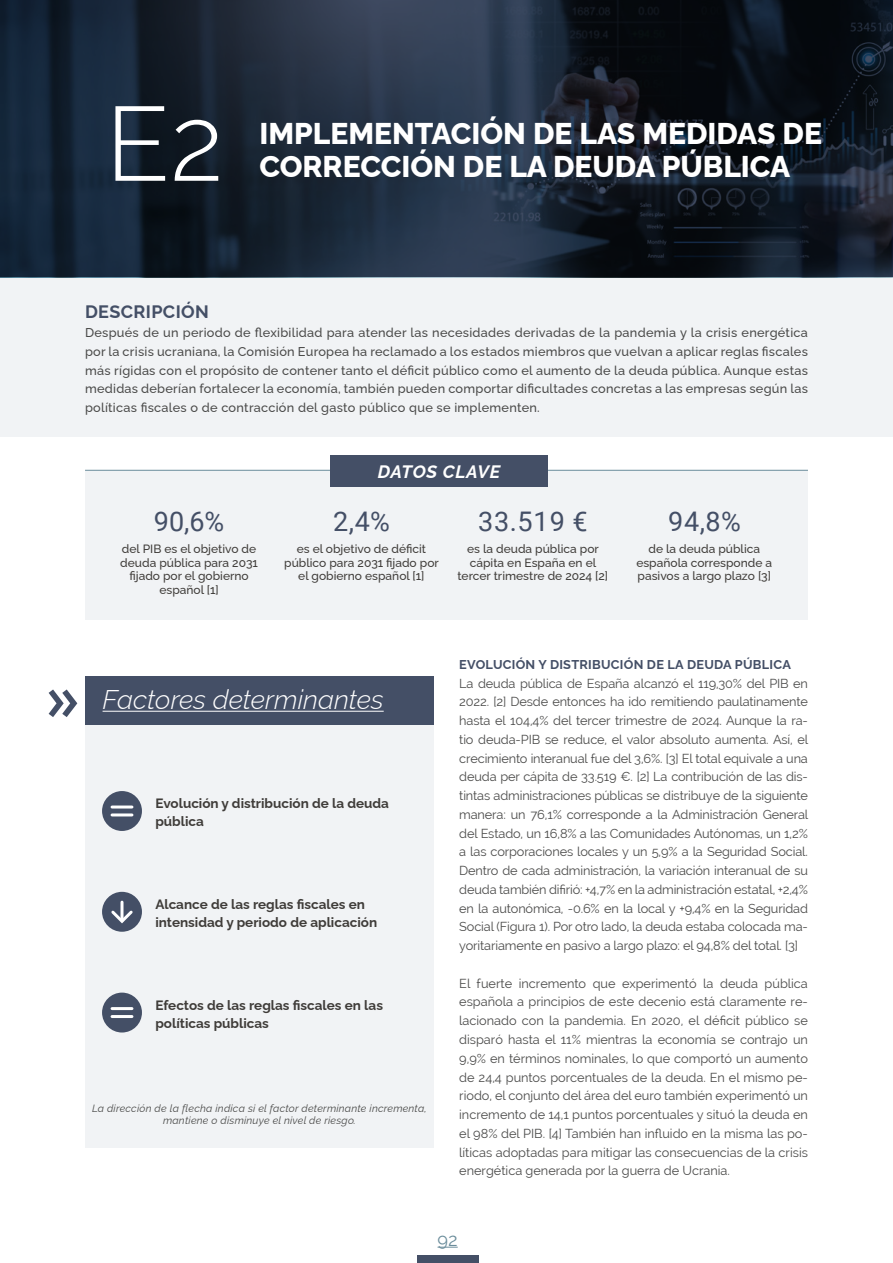
<style>
.page{position:relative;width:893px;height:1263px;background:#fff}
.page>*{position:absolute;margin:0;border:0;box-sizing:border-box;transform-origin:0 0}
.t1{font:300 105px "Raleway";color:#fff}
.t2{font:800 30px/33px "Raleway";color:#fff}
.t3{font:27px "Roboto";letter-spacing:.035em;color:#444f66}
.t4{font:italic 300 27px "Raleway";color:#fff}
.t5{font:700 18px "Raleway";letter-spacing:.02em;color:#444f66}
.t6{font:italic 700 18px "Raleway";letter-spacing:.035em;color:#fff}
.t7{font:18px "Raleway";color:#6b8d9b}
.t8{font:700 13.5px/18px "Raleway";color:#3f3c39}
.t9{font:12.75px/18.8px "Raleway";letter-spacing:-.01em;color:#4a4a49;text-align:justify}
.t10{font:500 12.75px/18.8px "Raleway";letter-spacing:.02em;color:#4a4a49;text-align:justify}
.t11{font:700 12.75px "Raleway";letter-spacing:.02em;color:#444f66}
.t12{font:500 12px/13.5px "Raleway";color:#3f3c39;text-align:center}
.t13{font:italic 10.5px/12px "Raleway";letter-spacing:.02em;color:#4a4a49;text-align:center}
</style>
<div class="page">
<svg style="left:437px;top:1247px;width:21px;height:1px"></svg>
<div style="left:417px;top:1255px;width:61px;height:8px;background:#444f66"></div>
<svg style="left:0;top:0;width:893px;height:277px;background:#182332"></svg>
<div style="left:85px;top:470px;width:723px;height:150px;background:#f1f3f5"></div>
<hr style="left:85px;top:470px;width:723px;height:1px;background:#6b8d9b">
<div style="left:0;top:277px;width:893px;height:160px;background:#f1f3f5"></div>
<div style="left:85px;top:676px;width:349px;height:472px;background:#f1f3f5"></div>
<div style="left:330px;top:455px;width:218px;height:32px;background:#444f66"></div>
<svg style="left:49px;top:689px;width:28px;height:28px"></svg>
<div style="left:102px;top:791px;width:40px;height:40px;background:#444f66;border-radius:50%"></div>
<div style="left:102px;top:892px;width:40px;height:40px;background:#444f66;border-radius:50%"></div>
<div style="left:102px;top:992px;width:40px;height:40px;background:#444f66;border-radius:50%"></div>
<div style="left:85px;top:676px;width:349px;height:48px;background:#444f66"></div>
<hr style="left:103px;top:711px;width:281px;height:1px;background:#fff">
<hr style="left:112px;top:813px;width:20px;height:3px;background:#fff">
<hr style="left:112px;top:805px;width:20px;height:3px;background:#fff">
<hr style="left:112px;top:1015px;width:20px;height:3px;background:#fff">
<hr style="left:112px;top:1007px;width:20px;height:3px;background:#fff">
<svg style="left:111px;top:908px;width:22px;height:16px"></svg>
<hr style="left:121px;top:902px;width:3px;height:19px;background:#fff">
<h1 class="t1" style="left:106px;top:61px;width:119px">E2</h1>
<h2 class="t2" style="left:259px;top:114px;width:564px">IMPLEMENTACIÓN DE LAS MEDIDAS DE<br>CORRECCIÓN DE LA DEUDA PÚBLICA</h2>
<h3 class="t5" style="left:85px;top:298px;width:125px">DESCRIPCIÓN</h3>
<p class="t10" style="left:85px;top:322px;width:724px">Después de un periodo de flexibilidad para atender las necesidades derivadas de la pandemia y la crisis energética por la crisis ucraniana, la Comisión Europea ha reclamado a los estados miembros que vuelvan a aplicar reglas fiscales más rígidas con el propósito de contener tanto el déficit público como el aumento de la deuda pública. Aunque estas medidas deberían fortalecer la economía, también pueden comportar dificultades concretas a las empresas según las políticas fiscales o de contracción del gasto público que se implementen.</p>
<h3 class="t6" style="left:378px;top:457px;width:124px">DATOS CLAVE</h3>
<h3 class="t3" style="left:154px;top:502px;width:72px">90,6%</h3>
<h3 class="t3" style="left:333px;top:502px;width:58px">2,4%</h3>
<h3 class="t3" style="left:478px;top:502px;width:111px">33.519 €</h3>
<h3 class="t3" style="left:668px;top:502px;width:74px">94,8%</h3>
<p class="t12" style="left:284px;top:541px;width:156px">es el objetivo de déficit público para 2031 fijado por el gobierno español [1]</p>
<p class="t12" style="left:120px;top:541px;width:139px">del PIB es el objetivo de deuda pública para 2031 fijado por el gobierno español [1]</p>
<p class="t12" style="left:457px;top:541px;width:152px">es la deuda pública por cápita en España en el tercer trimestre de 2024 [2]</p>
<p class="t12" style="left:636px;top:541px;width:137px">de la deuda pública española corresponde a pasivos a largo plazo [3]</p>
<h3 class="t4" style="left:103px;top:678px;width:283px">Factores determinantes</h3>
<p class="t8" style="left:155px;top:793px;width:235px">Evolución y distribución de la deuda pública</p>
<p class="t8" style="left:155px;top:894px;width:223px">Alcance de las reglas fiscales en intensidad y periodo de aplicación</p>
<p class="t8" style="left:155px;top:995px;width:229px">Efectos de las reglas fiscales en las políticas públicas</p>
<p class="t13" style="left:92px;top:1101px;width:336px">La dirección de la flecha indica si el factor determinante incrementa, mantiene o disminuye el nivel de riesgo.</p>
<p class="t11" style="left:459px;top:654px;width:333px">EVOLUCIÓN Y DISTRIBUCIÓN DE LA DEUDA PÚBLICA</p>
<p class="t9" style="left:459px;top:674px;width:351px">La deuda pública de España alcanzó el 119,30% del PIB en 2022. [2] Desde entonces ha ido remitiendo paulatinamente hasta el 104,4% del tercer trimestre de 2024. Aunque la ra&shy;tio deuda-PIB se reduce, el valor absoluto aumenta. Así, el crecimiento interanual fue del 3,6%. [3] El total equivale a una deuda per cápita de 33.519 €. [2] La contribución de las dis&shy;tintas administraciones públicas se distribuye de la siguiente manera: un 76,1% corresponde a la Administración General del Estado, un 16,8% a las Comunidades Autónomas, un 1,2% a las corporaciones locales y un 5,9% a la Seguridad Social.<br>Dentro de cada administración, la variación interanual de su deuda también difirió: +4,7% en la administración estatal, +2,4% en la autonómica, -0.6% en la local y +9,4% en la Seguridad Social (Figura 1). Por otro lado, la deuda estaba colocada ma&shy;yoritariamente en pasivo a largo plazo: el 94,8% del total. [3]</p>
<p class="t9" style="left:459px;top:974px;width:350px">El fuerte incremento que experimentó la deuda pública española a principios de este decenio está claramente re&shy;lacionado con la pandemia. En 2020, el déficit público se disparó hasta el 11% mientras la economía se contrajo un 9,9% en términos nominales, lo que comportó un aumento de 24,4 puntos porcentuales de la deuda. En el mismo pe&shy;riodo, el conjunto del área del euro también experimentó un incremento de 14,1 puntos porcentuales y situó la deuda en el 98% del PIB. [4] También han influido en la misma las po&shy;líticas adoptadas para mitigar las consecuencias de la crisis energética generada por la guerra de Ucrania.</p>
<h3 class="t7" style="left:437px;top:1229px;width:22px">92</h3>
</div>
